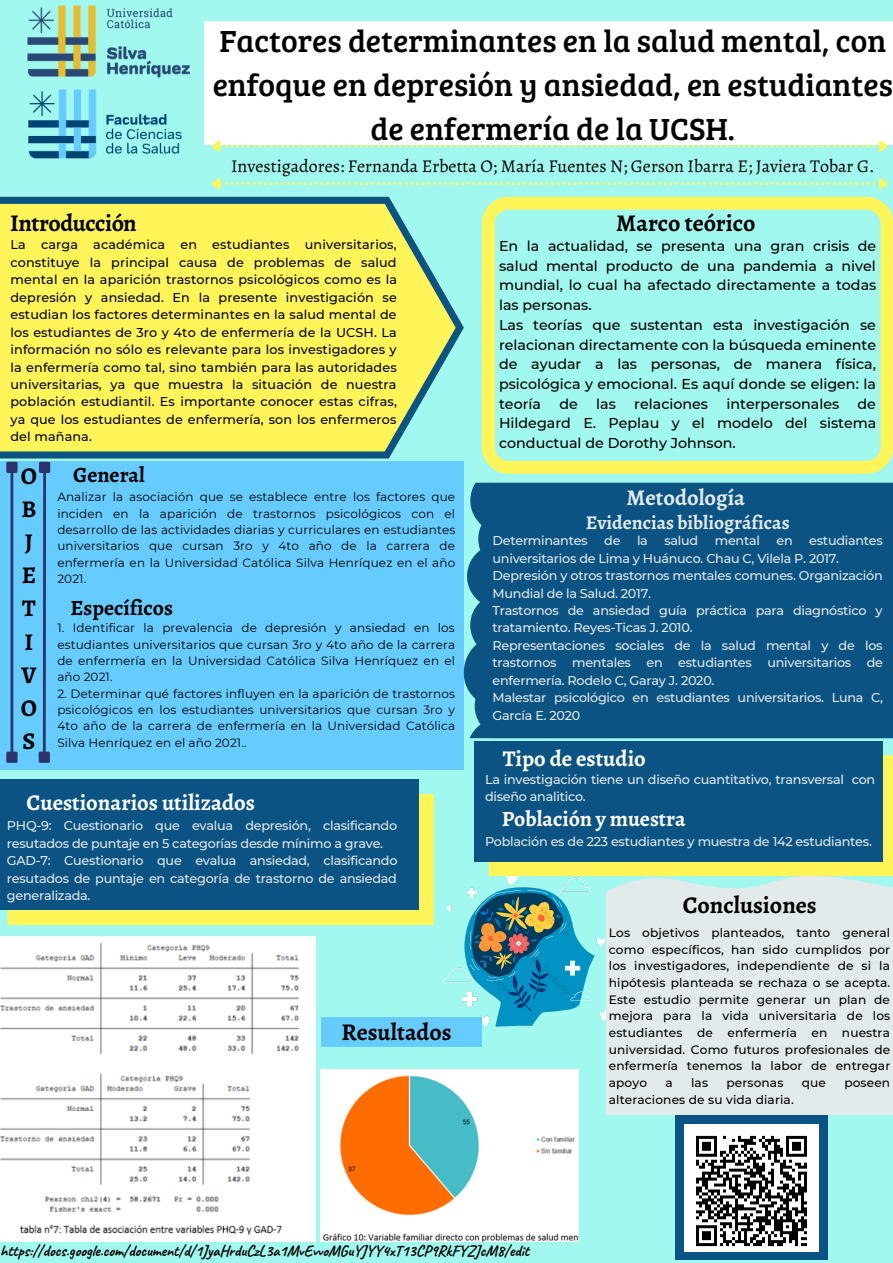
<style>
.page{position:relative;width:893px;height:1263px;background:#a0f8ee}
.page>*{position:absolute;margin:0;border:0;box-sizing:border-box;transform-origin:0 0}
.t1{font:31.5px/43.9px "Bree Serif";color:#000;text-align:center}
.t2{font:700 24px "Alegreya";color:#000}
.t3{font:700 24px "Alegreya";letter-spacing:-.02em;color:#000}
.t4{font:700 22.5px "Alegreya";color:#fff}
.t5{font:700 22.5px "Alegreya";color:#e3eaeb}
.t6{font:700 21.83px "Alegreya";color:#fff}
.t7{font:700 21.75px "Alegreya";color:#000}
.t8{font:700 19.5px "Alegreya";color:#e3eaeb}
.t9{font:18px "Alegreya";color:#000}
.t10{font:700 15.67px "Caveat";color:#000}
.t11{font:500 14.25px/19.7px "Montserrat";color:#000;text-align:justify}
.t12{font:500 12.75px/17.5px "Montserrat";letter-spacing:-.02em;color:#e3eaeb}
.t13{font:500 12.75px/17.5px "Montserrat";letter-spacing:.01em;color:#000;text-align:justify}
.t14{font:500 12.15px/16.6px "Montserrat";letter-spacing:.01em;color:#000;text-align:justify}
.t15{font:12px/16.4px "Montserrat";letter-spacing:.01em;color:#000;text-align:justify}
</style>
<div class="page">
<img style="left:27px;top:5px;width:163px;height:154px">
<div style="left:204px;top:21px;width:689px;height:124px;background:#fff"></div>
<svg style="left:212px;top:140px;width:676px;height:12px"></svg>
<svg style="left:212px;top:178px;width:676px;height:12px"></svg>
<svg style="left:0;top:197px;width:464px;height:261px;background:#e8eb67"></svg>
<img style="left:442px;top:862px;width:164px;height:178px">
<div style="left:0;top:462px;width:464px;height:308px;background:#6cf"></div>
<hr style="left:11px;top:473px;width:2px;height:278px;background:#2c346b">
<div style="left:8px;top:463px;width:8px;height:9px;background:#2c346b"></div>
<div style="left:6px;top:462px;width:12px;height:11px;border:3px solid #2c346b"></div>
<div style="left:8px;top:753px;width:8px;height:8px;background:#2c346b"></div>
<div style="left:6px;top:751px;width:12px;height:12px;border:3px solid #2c346b"></div>
<svg style="left:42px;top:473px;width:4px;height:278px"></svg>
<div style="left:40px;top:463px;width:9px;height:9px;background:#2c346b"></div>
<div style="left:39px;top:462px;width:11px;height:11px;border:3px solid #2c346b"></div>
<div style="left:40px;top:753px;width:9px;height:8px;background:#2c346b"></div>
<div style="left:39px;top:751px;width:11px;height:12px;border:3px solid #2c346b"></div>
<svg style="left:482px;top:197px;width:411px;height:277px"></svg>
<div style="left:489px;top:755px;width:404px;height:121px;background:#fff559"></div>
<div style="left:474px;top:741px;width:409px;height:121px;background:#0b5383"></div>
<div style="left:606px;top:873px;width:287px;height:242px;background:#e3eaeb"></div>
<img style="left:320px;top:1069px;width:259px;height:172px">
<div style="left:464px;top:483px;width:429px;height:255px;background:#0b5383"></div>
<div style="left:675px;top:1115px;width:153px;height:145px;background:#0b5383"></div>
<img style="left:685px;top:1124px;width:133px;height:127px">
<div style="left:321px;top:1017px;width:161px;height:30px;background:#6cf"></div>
<img style="left:0;top:936px;width:315px;height:305px">
<svg style="left:7px;top:794px;width:427px;height:131px;background:#fdf55a"></svg>
<div style="left:0;top:779px;width:419px;height:131px;background:#0b5383"></div>
<p class="t3" style="left:10px;top:206px;width:128px">Introducción</p>
<p class="t1" style="left:213px;top:17px;width:681px">Factores determinantes en la salud mental, con enfoque en depresión y ansiedad, en estudiantes de enfermería de la UCSH.</p>
<p class="t9" style="left:231px;top:153px;width:645px">Investigadores: Fernanda Erbetta O; María Fuentes N; Gerson Ibarra E; Javiera Tobar G.</p>
<p class="t2" style="left:616px;top:206px;width:141px">Marco teórico</p>
<p class="t13" style="left:11px;top:236px;width:388px">La carga académica en estudiantes universitarios, constituye la principal causa de problemas de salud mental en la aparición trastornos psicológicos como es la depresión y ansiedad. En la presente investigación se estudian los factores determinantes en la salud mental de los estudiantes de 3ro y 4to de enfermería de la UCSH. La información no sólo es relevante para los investigadores y la enfermería como tal, sino también para las autoridades universitarias, ya que muestra la situación de nuestra población estudiantil. Es importante conocer estas cifras, ya que los estudiantes de enfermería, son los enfermeros del mañana.</p>
<p class="t2" style="left:21px;top:459px;width:18px">O</p>
<p class="t2" style="left:21px;top:492px;width:17px">B</p>
<p class="t2" style="left:25px;top:525px;width:9px">J</p>
<p class="t2" style="left:22px;top:559px;width:16px">E</p>
<p class="t2" style="left:22px;top:592px;width:15px">T</p>
<p class="t2" style="left:24px;top:625px;width:10px">I</p>
<p class="t2" style="left:21px;top:658px;width:16px">V</p>
<p class="t2" style="left:21px;top:692px;width:18px">O</p>
<p class="t2" style="left:22px;top:725px;width:14px">S</p>
<p class="t7" style="left:73px;top:460px;width:73px">General</p>
<p class="t15" style="left:57px;top:489px;width:399px">Analizar la asociación que se establece entre los factores que inciden en la aparición de trastornos psicológicos con el desarrollo de las actividades diarias y curriculares en estudiantes universitarios que cursan 3ro y 4to año de la carrera de enfermería en la Universidad Católica Silva Henríquez en el año 2021.</p>
<p class="t7" style="left:70px;top:593px;width:104px">Específicos</p>
<p class="t15" style="left:57px;top:620px;width:399px">1. Identificar la prevalencia de depresión y ansiedad en los estudiantes universitarios que cursan 3ro y 4to año de la carrera de enfermería en la Universidad Católica Silva Henríquez en el año 2021.</p>
<p class="t15" style="left:57px;top:685px;width:399px">2. Determinar qué factores influyen en la aparición de trastornos psicológicos en los estudiantes universitarios que cursan 3ro y 4to año de la carrera de enfermería en la Universidad Católica Silva Henríquez en el año 2021..</p>
<p class="t4" style="left:27px;top:787px;width:230px">Cuestionarios utilizados</p>
<p class="t12" style="left:7px;top:817px;width:392px">PHQ-9: Cuestionario que evalua depresión, clasificando resutados de puntaje en 5 categorías desde mínimo a grave.</p>
<p class="t12" style="left:7px;top:852px;width:392px;text-align:justify">GAD-7: Cuestionario que evalua ansiedad, clasificando resutados de puntaje en categoría de trastorno de ansiedad generalizada.</p>
<p class="t2" style="left:341px;top:1015px;width:112px">Resultados</p>
<p class="t11" style="left:499px;top:236px;width:379px">En la actualidad, se presenta una gran crisis de salud mental producto de una pandemia a nivel mundial, lo cual ha afectado directamente a todas las personas.</p>
<p class="t11" style="left:499px;top:315px;width:379px">Las teorías que sustentan esta investigación se relacionan directamente con la búsqueda eminente de ayudar a las personas, de manera física, psicológica y emocional. Es aquí donde se eligen: la teoría</p>
<p class="t11" style="left:559px;top:394px;width:20px">de</p>
<p class="t11" style="left:596px;top:394px;width:21px">las</p>
<p class="t11" style="left:634px;top:394px;width:75px">relaciones</p>
<p class="t11" style="left:726px;top:394px;width:114px">interpersonales</p>
<p class="t11" style="left:499px;top:394px;width:379px;text-indent:358px">de Hildegard E. Peplau y el modelo del sistema conductual de Dorothy Johnson.</p>
<p class="t5" style="left:626px;top:482px;width:120px">Metodología</p>
<p class="t8" style="left:586px;top:509px;width:205px">Evidencias bibliográficas</p>
<p class="t12" style="left:492px;top:532px;width:392px;text-indent:317px">estudiantes universitarios de Lima y Huánuco. Chau C, Vilela P. 2017.</p>
<p class="t12" style="left:492px;top:567px;width:391px">Depresión y otros trastornos mentales comunes. Organización<br>Mundial de la Salud. 2017.</p>
<p class="t12" style="left:492px;top:602px;width:392px">Trastornos de ansiedad guía práctica para diagnóstico y tratamiento. Reyes-Ticas J. 2010.</p>
<p class="t12" style="left:492px;top:637px;width:392px;text-align:justify">Representaciones sociales de la salud mental y de los trastornos mentales en estudiantes universitarios de enfermería. Rodelo C, Garay J. 2020.</p>
<p class="t12" style="left:492px;top:689px;width:392px">Malestar psicológico en estudiantes universitarios. Luna C,<br>García E. 2020</p>
<p class="t12" style="left:492px;top:532px;width:97px">Determinantes</p>
<p class="t12" style="left:604px;top:532px;width:18px">de</p>
<p class="t12" style="left:637px;top:532px;width:12px">la</p>
<p class="t12" style="left:664px;top:532px;width:35px">salud</p>
<p class="t12" style="left:715px;top:532px;width:47px">mental</p>
<p class="t12" style="left:776px;top:532px;width:18px">en</p>
<p class="t4" style="left:503px;top:743px;width:144px">Tipo de estudio</p>
<p class="t6" style="left:502px;top:803px;width:185px">Población y muestra</p>
<p class="t12" style="left:485px;top:771px;width:392px">La investigación tiene un diseño cuantitativo, transversal con diseño analitico.</p>
<p class="t12" style="left:485px;top:833px;width:388px">Población es de 223 estudiantes y muestra de 142 estudiantes.</p>
<p class="t2" style="left:682px;top:888px;width:135px">Conclusiones</p>
<p class="t14" style="left:609px;top:924px;width:283px">Los objetivos planteados, tanto general como específicos, han sido cumplidos por los investigadores, independiente de si la hipótesis planteada se rechaza o se acepta.<br>Este estudio permite generar un plan de mejora para la vida universitaria de los estudiantes de enfermería en nuestra universidad. Como futuros profesionales de enfermería tenemos la labor de entregar apoyo</p>
<p class="t14" style="left:665px;top:1074px;width:9px">a</p>
<p class="t14" style="left:691px;top:1074px;width:18px">las</p>
<p class="t14" style="left:726px;top:1074px;width:58px">personas</p>
<p class="t14" style="left:802px;top:1074px;width:26px">que</p>
<p class="t14" style="left:844px;top:1074px;width:47px">poseen</p>
<p class="t14" style="left:609px;top:1091px;width:186px">alteraciones de su vida diaria.</p>
<p class="t10" style="left:0;top:1240px;width:530px">https://docs.google.com/document/d/1JyaHrduCzL3a1MvEvvoMGuYJYY4xT13CP9RkFYZJcM8/edit</p>
</div>
